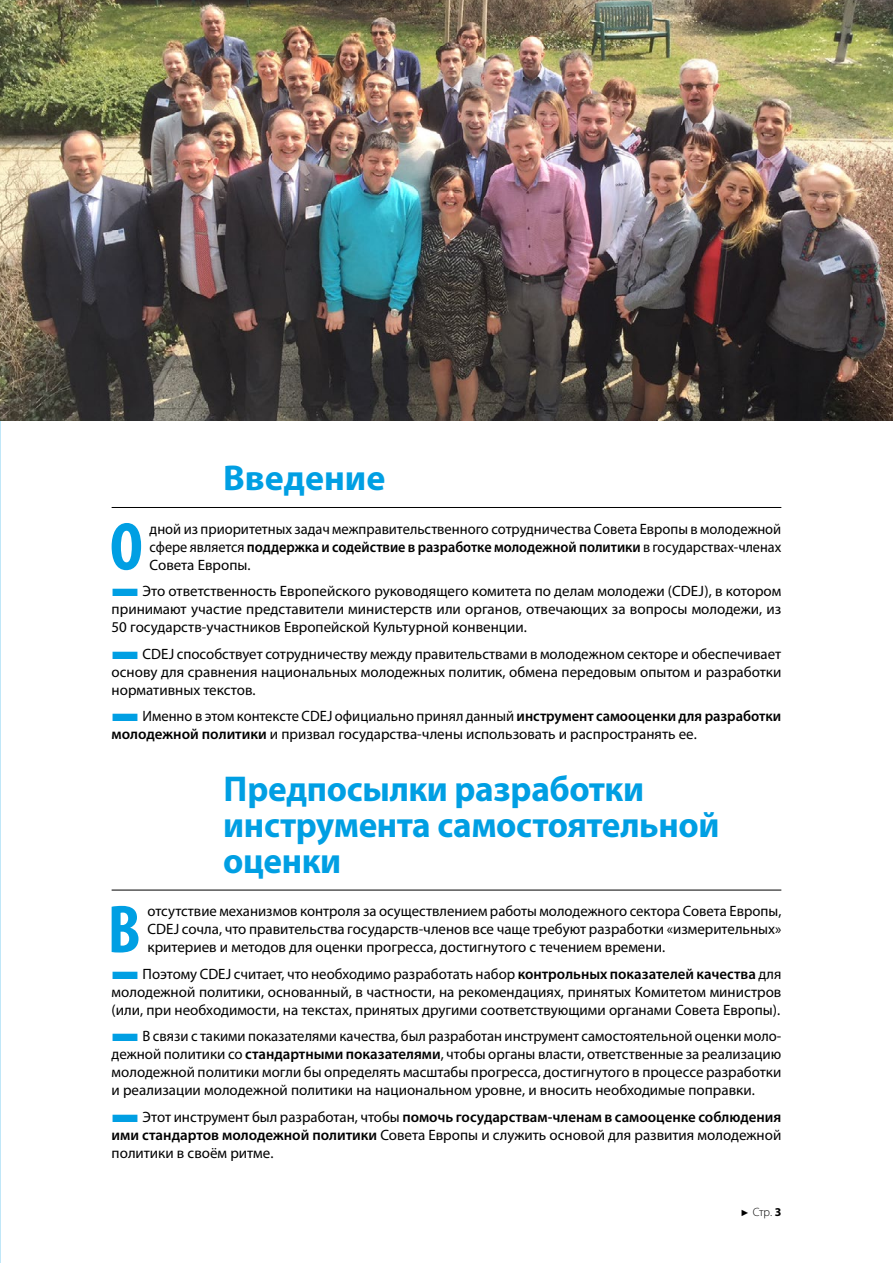
<style>
.page{position:relative;width:893px;height:1263px;background:#fff}
.page>*{position:absolute;margin:0;border:0;box-sizing:border-box;transform-origin:0 0}
.t1{font:700 condensed 68.4px "Myriad Pro";color:#009fe3}
.t2{font:700 36px/36px "Myriad Pro";letter-spacing:-.01em;color:#009fe3}
.t3{font:15px/18px "Myriad Pro";color:#000;text-align:justify}
.t4{font:300 12px "Myriad Pro";color:#000}
.s1{font-weight:600}
.s2{color:#009fe3}
.s3{font-family:"Arial";font-weight:400;font-size:9px}
.s4{font-weight:700}
</style>
<div class="page">
<hr style="left:112px;top:507px;width:669px;height:1px;background:#000">
<hr style="left:112px;top:890px;width:669px;height:1px;background:#000">
<img style="left:0;top:0;width:893px;height:421px">
<h2 class="t2" style="left:223px;top:459px;width:164px">Введение</h2>
<h1 class="t1" style="left:110px;top:504px;width:34px">O</h1>
<p class="t3" style="left:150px;top:519px;width:633px">дной из приоритетных задач межправительственного сотрудничества Совета Европы в молодежной сфере является <span class="s1">поддержка и содействие в разработке молодежной политики</span> в государствах-членах Совета Европы.</p>
<p class="t3" style="left:112px;top:582px;width:671px"><span class="s2">■</span>Это ответственность Европейского руководящего комитета по делам молодежи (CDEJ), в котором принимают участие представители министерств или органов, отвечающих за вопросы молодежи, из 50 государств-участников Европейской Культурной конвенции.</p>
<p class="t3" style="left:112px;top:644px;width:671px"><span class="s2">■</span>CDEJ способствует сотрудничеству между правительствами в молодежном секторе и обеспечивает основу для сравнения национальных молодежных политик, обмена передовым опытом и разработки нормативных текстов.</p>
<p class="t3" style="left:112px;top:707px;width:671px"><span class="s2">■</span>Именно в этом контексте CDEJ официально принял данный <span class="s1">инструмент самооценки для разработки молодежной политики</span> и призвал государства-члены использовать и распространять ее.</p>
<h2 class="t2" style="left:223px;top:769px;width:498px">Предпосылки разработки инструмента самостоятельной оценки</h2>
<h1 class="t1" style="left:108px;top:887px;width:35px">В</h1>
<p class="t3" style="left:148px;top:902px;width:635px">отсутствие механизмов контроля за осуществлением работы молодежного сектора Совета Европы, CDEJ сочла, что правительства государств-членов все чаще требуют разработки «измерительных» критериев и методов для оценки прогресса, достигнутого с течением времени.</p>
<p class="t3" style="left:112px;top:964px;width:671px"><span class="s2">■</span>Поэтому CDEJ считает, что необходимо разработать набор <span class="s1">контрольных показателей качества</span> для молодежной политики, основанный, в частности, на рекомендациях, принятых Комитетом министров (или, при необходимости, на текстах, принятых другими соответствующими органами Совета Европы).</p>
<p class="t3" style="left:112px;top:1027px;width:671px"><span class="s2">■</span>В связи с такими показателями качества, был разработан инструмент самостоятельной оценки моло&shy;дежной политики со <span class="s1">стандартными показателями</span>, чтобы органы власти, ответственные за реализацию молодежной политики могли бы определять масштабы прогресса, достигнутого в процессе разработки и реализации молодежной политики на национальном уровне, и вносить необходимые поправки.</p>
<p class="t3" style="left:112px;top:1107px;width:671px"><span class="s2">■</span>Этот инструмент был разработан, чтобы <span class="s1">помочь государствам-членам в самооценке соблюдения ими стандартов молодежной политики</span> Совета Европы и служить основой для развития молодежной политики в своём ритме.</p>
<p class="t4" style="left:740px;top:1205px;width:42px"><span class="s3">►</span> Стр. <span class="s4">3</span></p>
</div>
